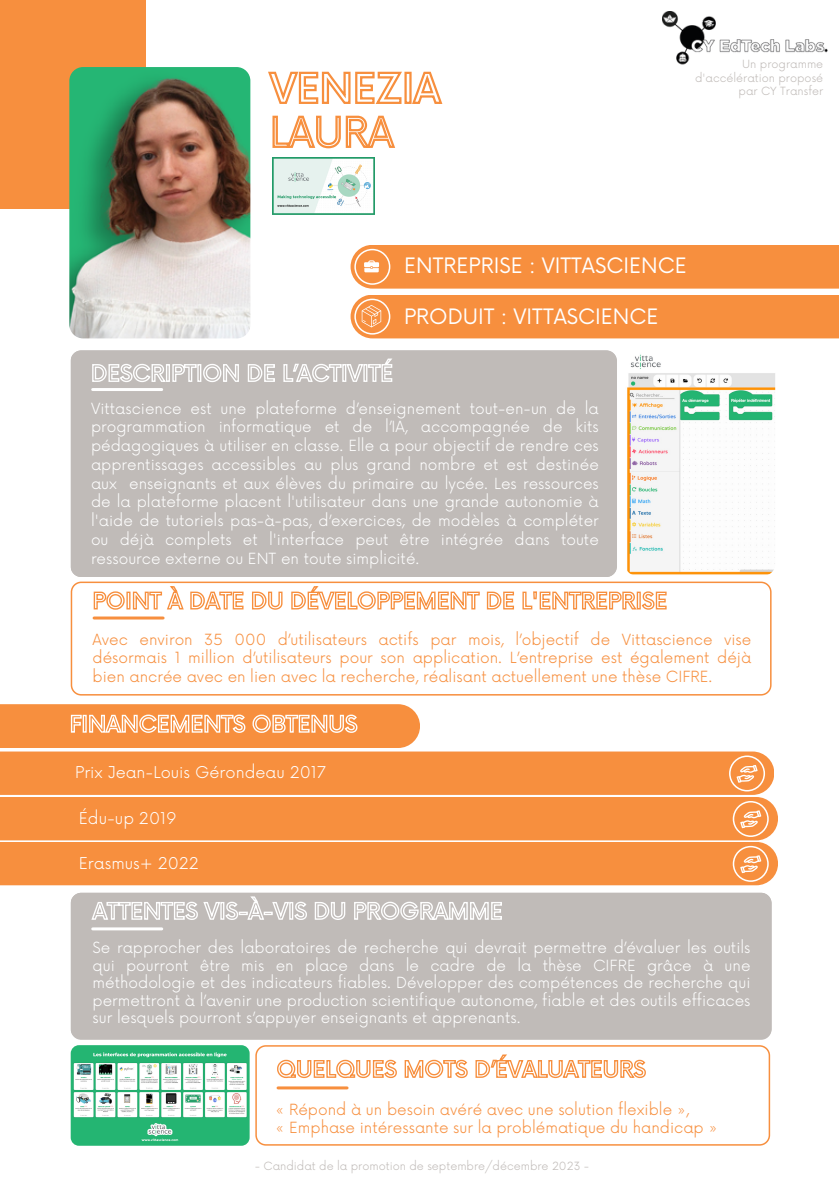
<style>
.page{position:relative;width:839px;height:1191px;background:#fff}
.page>*{position:absolute;margin:0;border:0;box-sizing:border-box;transform-origin:0 0}
.t1{font:20.8px "Now";color:#fff}
.t2{font:300 15.8px "Now";color:#fff}
.t3{font:300 15px/18.8px "Now";color:#fff;text-align:justify}
.t4{font:300 15px/18.8px "Now";color:#f78f3e;text-align:justify}
.t5{font:300 11px/13.8px "Now";color:#c0bbb8;text-align:right}
</style>
<div class="page">
<div style="left:0;top:0;width:145px;height:209px;background:#f78f3e"></div>
<img style="left:69px;top:67px;width:181px;height:271px;border-radius:14px">
<div style="left:71px;top:350px;width:546px;height:227px;background:#c0bbb8"></div>
<img style="left:625px;top:350px;width:150px;height:226px;border-radius:11px">
<hr style="left:93px;top:388px;width:69px;height:3px;background:#fff">
<svg style="left:71px;top:582px;width:700px;height:114px"></svg>
<div style="left:71px;top:893px;width:700px;height:147px;background:#c0bbb8"></div>
<svg style="left:90px;top:896px;width:412px;height:25px"></svg>
<hr style="left:94px;top:617px;width:69px;height:3px;background:#f78f3e">
<hr style="left:93px;top:927px;width:69px;height:3px;background:#fff">
<img style="left:71px;top:1045px;width:178px;height:101px;border-radius:8px">
<svg style="left:255px;top:1045px;width:515px;height:101px"></svg>
<hr style="left:278px;top:1086px;width:69px;height:3px;background:#f78f3e">
<svg style="left:268px;top:71px;width:175px;height:33px"></svg>
<img style="left:662px;top:11px;width:166px;height:54px">
<div style="left:350px;top:245px;width:488px;height:44px;background:#f78f3e"></div>
<div style="left:350px;top:295px;width:488px;height:43px;background:#f78f3e"></div>
<img style="left:272px;top:158px;width:102px;height:57px">
<svg style="left:91px;top:357px;width:302px;height:26px"></svg>
<svg style="left:272px;top:115px;width:124px;height:34px"></svg>
<svg style="left:93px;top:585px;width:574px;height:26px"></svg>
<svg style="left:276px;top:1053px;width:371px;height:28px"></svg>
<svg style="left:0;top:704px;width:420px;height:44px"></svg>
<div style="left:0;top:752px;width:774px;height:43px;background:#f78f3e"></div>
<svg style="left:729px;top:756px;width:36px;height:36px"></svg>
<div style="left:0;top:797px;width:778px;height:43px;background:#f78f3e"></div>
<svg style="left:732px;top:801px;width:36px;height:36px"></svg>
<div style="left:0;top:842px;width:778px;height:43px;background:#f78f3e"></div>
<svg style="left:732px;top:846px;width:36px;height:36px"></svg>
<p class="t5" style="left:695px;top:57px;width:130px">Un programme d'accélération proposé par CY Transfer</p>
<p class="t1" style="left:404px;top:254px;width:284px">ENTREPRISE : VITTASCIENCE</p>
<p class="t1" style="left:404px;top:305px;width:256px">PRODUIT : VITTASCIENCE</p>
<p class="t3" style="left:91px;top:400px;width:509px">Vittascience est une plateforme d’enseignement tout-en-un de la programmation informatique et de l’IA, accompagnée de kits pédagogiques à utiliser en classe. Elle a pour objectif de rendre ces apprentissages accessibles au plus grand nombre et est destinée aux enseignants et aux élèves du primaire au lycée. Les ressources de la plateforme placent l'utilisateur dans une grande autonomie à l'aide de tutoriels pas-à-pas, d’exercices, de modèles à compléter ou déjà complets et l'interface peut être intégrée dans toute ressource externe ou ENT en toute simplicité.</p>
<p class="t4" style="left:93px;top:631px;width:660px">Avec environ 35 000 d’utilisateurs actifs par mois, l’objectif de Vittascience vise désormais 1 million d’utilisateurs pour son application. L’entreprise est également déjà bien ancrée avec en lien avec la recherche, réalisant actuellement une thèse CIFRE.</p>
<p class="t2" style="left:75px;top:764px;width:253px">Prix Jean-Louis Gérondeau 2017</p>
<p class="t2" style="left:79px;top:809px;width:99px">Édu-up 2019</p>
<p class="t2" style="left:79px;top:854px;width:122px">Erasmus+ 2022</p>
<p class="t3" style="left:93px;top:940px;width:659px;line-height:17.6px">Se rapprocher des laboratoires de recherche qui devrait permettre d’évaluer les outils qui pourront être mis en place dans le cadre de la thèse CIFRE grâce à une méthodologie et des indicateurs fiables. Développer des compétences de recherche qui permettront à l’avenir une production scientifique autonome, fiable et des outils efficaces sur lesquels pourront s’appuyer enseignants et apprenants.</p>
<p class="t4" style="left:275px;top:1101px;width:416px">« Répond à un besoin avéré avec une solution flexible »,</p>
<p class="t4" style="left:275px;top:1119px;width:444px">« Emphase intéressante sur la problématique du handicap »</p>
<p class="t5" style="left:255px;top:1160px;width:336px">- Candidat de la promotion de septembre/décembre 2023 -</p>
</div>
